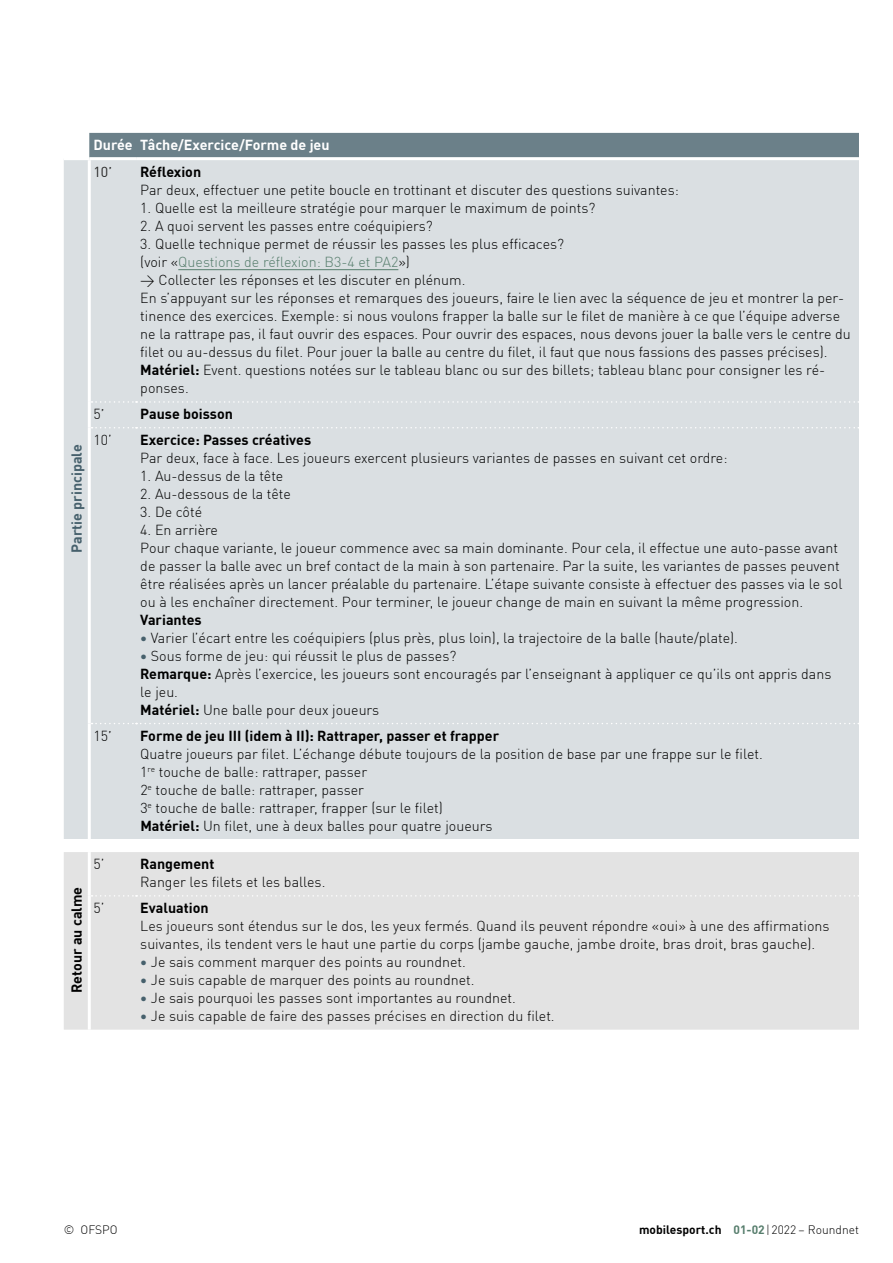
<style>
.page{position:relative;width:893px;height:1263px;background:#fff}
.page>*{position:absolute;margin:0;border:0;box-sizing:border-box;transform-origin:0 0}
.t1{font:300 14.25px/18px "DINOT";color:#000}
.t2{font:700 14.25px "DINOT";color:#000}
.t3{font:700 14.25px "DINOT";color:#fff}
.t4{font:700 14.25px "DINOT";color:#46606c}
.t5{font:14.25px "DINOT";color:#272727}
.t6{font:700 12px "DINOT";color:#000}
.t7{font:300 12px "DINOT";color:#000}
.s1{color:#567d6c}
.s2{font-weight:700}
.s3{font-weight:400;color:#272727}
.s4{font-weight:700;color:#46606c}
.s5{font-weight:300}
</style>
<div class="page">
<div style="left:89px;top:133px;width:770px;height:24px;background:#6b8089"></div>
<div style="left:64px;top:160px;width:795px;height:679px;background:#dadfe2"></div>
<div style="left:64px;top:852px;width:795px;height:178px;background:#e3e3e3"></div>
<svg style="left:92px;top:895px;width:767px;height:1px"></svg>
<svg style="left:92px;top:401px;width:767px;height:2px;background:#e0e4e7"></svg>
<svg style="left:92px;top:427px;width:767px;height:1px"></svg>
<svg style="left:92px;top:723px;width:767px;height:1px"></svg>
<hr style="left:88px;top:852px;width:3px;height:44px;background:#fff">
<hr style="left:88px;top:896px;width:3px;height:134px;background:#fff">
<hr style="left:88px;top:160px;width:3px;height:242px;background:#fff">
<hr style="left:88px;top:402px;width:3px;height:26px;background:#fff">
<hr style="left:88px;top:428px;width:3px;height:295px;background:#fff">
<hr style="left:88px;top:723px;width:3px;height:116px;background:#fff">
<hr style="left:178px;top:269px;width:220px;height:1px;background:#567d6c">
<p class="t4" style="left:66px;top:553px;width:110px;rotate:-90deg">Partie principale</p>
<p class="t3" style="left:94px;top:134px;width:237px">Durée Tâche/Exercice/Forme de jeu</p>
<p class="t5" style="left:94px;top:161px;width:20px">10’</p>
<p class="t2" style="left:140px;top:161px;width:62px">Réflexion</p>
<p class="t1" style="left:140px;top:180px;width:540px">Par deux, effectuer une petite boucle en trottinant et discuter des questions suivantes:</p>
<p class="t1" style="left:140px;top:198px;width:456px">1. Quelle est la meilleure stratégie pour marquer le maximum de points?</p>
<p class="t1" style="left:140px;top:216px;width:294px">2. A quoi servent les passes entre coéquipiers?</p>
<p class="t1" style="left:140px;top:234px;width:425px">3. Quelle technique permet de réussir les passes les plus efficaces? (voir «<span class="s1">Questions de réflexion: B3-4 et PA2</span>»)</p>
<p class="t1" style="left:140px;top:270px;width:712px">→ Collecter les réponses et les discuter en plénum.<br>En s’appuyant sur les réponses et remarques des joueurs, faire le lien avec la séquence de jeu et montrer la per&shy;tinence des exercices. Exemple: si nous voulons frapper la balle sur le filet de manière à ce que l’équipe adverse ne la rattrape pas, il faut ouvrir des espaces. Pour ouvrir des espaces, nous devons jouer la balle vers le centre du filet ou au-dessus du filet. Pour jouer la balle au centre du filet, il faut que nous fassions des passes précises).<br><span class="s2">Matériel:</span> Event. questions notées sur le tableau blanc ou sur des billets; tableau blanc pour consigner les ré&shy;ponses.</p>
<p class="t1" style="left:94px;top:404px;width:13px">5<span class="s3">’</span></p>
<p class="t2" style="left:140px;top:403px;width:94px">Pause boisson</p>
<p class="t1" style="left:94px;top:430px;width:20px">10’</p>
<p class="t2" style="left:140px;top:429px;width:172px">Exercice: Passes créatives</p>
<p class="t1" style="left:140px;top:448px;width:589px">Par deux, face à face. Les joueurs exercent plusieurs variantes de passes en suivant cet ordre:</p>
<p class="t1" style="left:140px;top:466px;width:145px">1. Au-dessus de la tête</p>
<p class="t1" style="left:140px;top:484px;width:152px">2. Au-dessous de la tête</p>
<p class="t1" style="left:140px;top:502px;width:63px">3. De côté</p>
<p class="t1" style="left:140px;top:520px;width:704px">4. En arrière<br>Pour chaque variante, le joueur commence avec sa main dominante. Pour cela, il effectue une auto-passe avant de passer la balle avec un bref contact de la main à son partenaire. Par la suite, les variantes de passes peuvent être réalisées après un lancer préalable du partenaire. L’étape suivante consiste à effectuer des passes via le sol ou à les enchaîner directement. Pour terminer, le joueur change de main en suivant la même progression.</p>
<p class="t2" style="left:140px;top:609px;width:63px">Variantes</p>
<p class="t1" style="left:140px;top:628px;width:599px"><span class="s4">•</span> Varier l’écart entre les coéquipiers (plus près, plus loin), la trajectoire de la balle (haute/plate).</p>
<p class="t1" style="left:140px;top:646px;width:693px"><span class="s4">•</span> Sous forme de jeu: qui réussit le plus de passes?<br><span class="s2">Remarque:</span> Après l’exercice, les joueurs sont encouragés par l’enseignant à appliquer ce qu’ils ont appris dans le jeu.<br><span class="s2">Matériel:</span> Une balle pour deux joueurs</p>
<p class="t1" style="left:94px;top:725px;width:20px">15<span class="s3">’</span></p>
<p class="t2" style="left:140px;top:724px;width:360px">Forme de jeu III (idem à II): Rattraper, passer et frapper</p>
<p class="t1" style="left:140px;top:743px;width:624px">Quatre joueurs par filet. L’échange débute toujours de la position de base par une frappe sur le filet.<br>1<sup>re</sup> touche de balle: rattraper, passer<br>2<sup>e</sup> touche de balle: rattraper, passer<br>3<sup>e</sup> touche de balle: rattraper, frapper (sur le filet)<br><span class="s2">Matériel:</span> Un filet, une à deux balles pour quatre joueurs</p>
<p class="t2" style="left:66px;top:993px;width:107px;rotate:-90deg">Retour au calme</p>
<p class="t1" style="left:94px;top:854px;width:13px">5’</p>
<p class="t2" style="left:140px;top:853px;width:76px">Rangement</p>
<p class="t1" style="left:140px;top:872px;width:187px">Ranger les filets et les balles.</p>
<p class="t1" style="left:94px;top:898px;width:13px">5’</p>
<p class="t2" style="left:140px;top:897px;width:70px">Evaluation</p>
<p class="t1" style="left:140px;top:916px;width:691px">Les joueurs sont étendus sur le dos, les yeux fermés. Quand ils peuvent répondre «oui» à une des affirmations suivantes, ils tendent vers le haut une partie du corps (jambe gauche, jambe droite, bras droit, bras gauche).</p>
<p class="t1" style="left:140px;top:952px;width:327px"><span class="s4">•</span> Je sais comment marquer des points au roundnet.</p>
<p class="t1" style="left:140px;top:970px;width:336px"><span class="s4">•</span> Je suis capable de marquer des points au roundnet.</p>
<p class="t1" style="left:140px;top:988px;width:377px"><span class="s4">•</span> Je sais pourquoi les passes sont importantes au roundnet.</p>
<p class="t1" style="left:140px;top:1006px;width:416px"><span class="s4">•</span> Je suis capable de faire des passes précises en direction du filet.</p>
<p class="t7" style="left:64px;top:1220px;width:55px">© OFSPO</p>
<p class="t6" style="left:639px;top:1220px;width:221px">mobilesport.ch <span class="s1">01-02</span><span class="s5">| 2022 – Roundnet</span></p>
</div>
